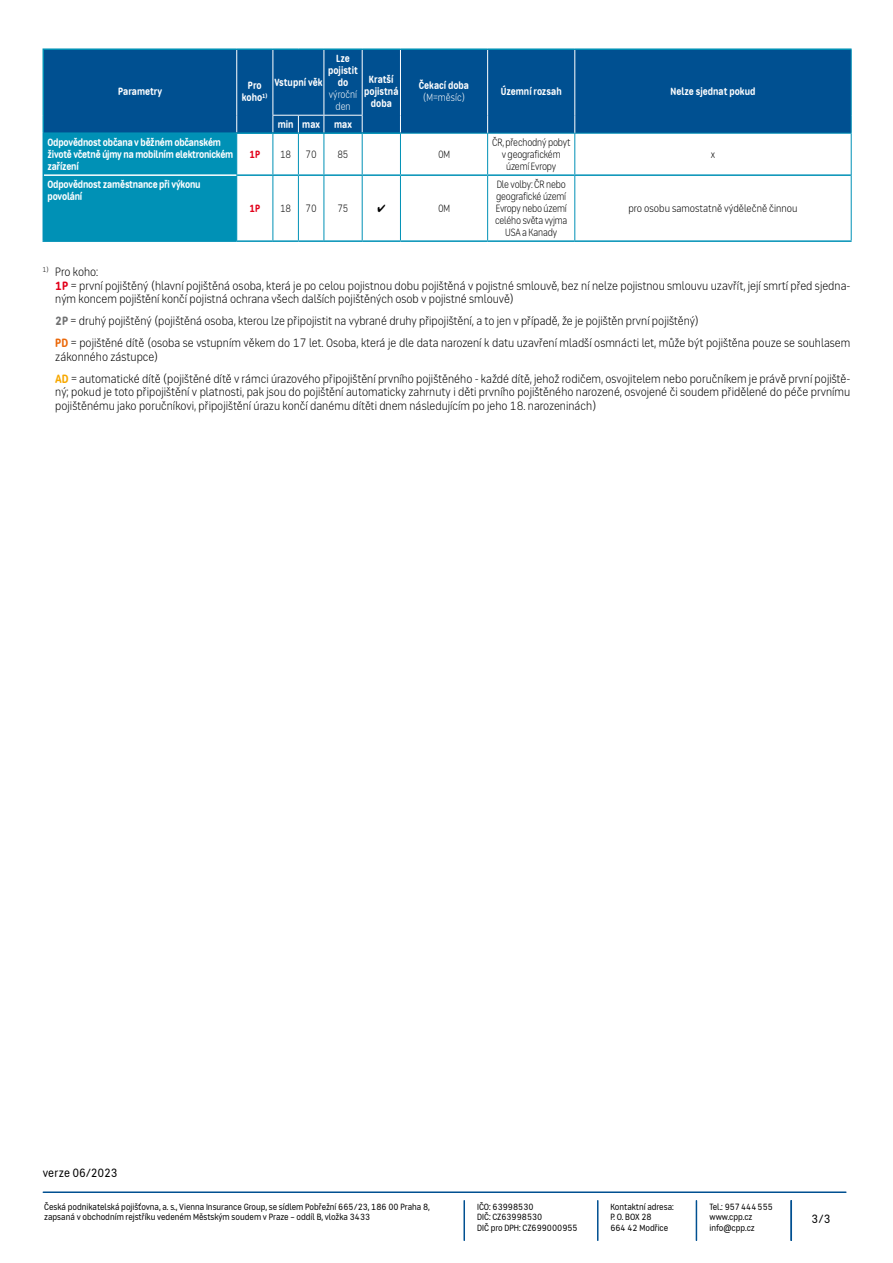
<style>
.page{position:relative;width:893px;height:1263px;background:#fff}
.page>*{position:absolute;margin:0;border:0;box-sizing:border-box;transform-origin:0 0}
.t1{font:300 12px/13.5px "CPP Sans";color:#000;scale:.95 1}
.t2{font:12px "CPP Sans";color:#000;scale:.95 1}
.t3{font:700 10.5px/12px "CPP Sans";letter-spacing:-.02em;color:#fff;scale:.9 1}
.t4{font:300 10.5px/12px "CPP Sans";letter-spacing:-.02em;color:#000;text-align:center;scale:.9 1}
.t5{font:700 10.5px/12px "CPP Sans";color:#fff;text-align:center;scale:.9 1}
.t6{font:300 10.5px "CPP Sans";color:#000;scale:.95 1}
.t7{font:300 10.5px/12px "CPP Sans";color:#fff;text-align:center;scale:.9 1}
.t8{font:700 10.5px "CPP Sans";color:#e2001a;scale:.9 1}
.t9{font:9px/10.5px "CPP Sans";color:#000;scale:.95 1}
.s1{font-weight:700;color:#e2001a}
.s2{font-weight:700;color:#707172}
.s3{font-weight:700;color:#eb690b}
.s4{font-weight:700;color:#f7a800}
</style>
<div class="page">
<hr style="left:43px;top:1191px;width:803px;height:2px;background:#005091">
<hr style="left:696px;top:1201px;width:1px;height:39px;background:#005091">
<hr style="left:597px;top:1201px;width:1px;height:39px;background:#005091">
<hr style="left:463px;top:1201px;width:2px;height:39px;background:#005091">
<hr style="left:790px;top:1201px;width:2px;height:39px;background:#005091">
<div style="left:44px;top:50px;width:807px;height:83px;background:#005091"></div>
<hr style="left:273px;top:134px;width:1px;height:40px;background:#0091b6">
<hr style="left:298px;top:134px;width:1px;height:40px;background:#0091b6">
<hr style="left:324px;top:134px;width:1px;height:40px;background:#0091b6">
<hr style="left:362px;top:134px;width:1px;height:40px;background:#0091b6">
<hr style="left:273px;top:176px;width:1px;height:64px;background:#0091b6">
<hr style="left:298px;top:176px;width:1px;height:64px;background:#0091b6">
<hr style="left:324px;top:176px;width:1px;height:64px;background:#0091b6">
<hr style="left:362px;top:176px;width:1px;height:64px;background:#0091b6">
<hr style="left:236px;top:50px;width:1px;height:65px;background:#fff">
<hr style="left:273px;top:50px;width:1px;height:65px;background:#fff">
<hr style="left:324px;top:50px;width:1px;height:65px;background:#fff">
<svg style="left:362px;top:116px;width:1px;height:16px"></svg>
<hr style="left:237px;top:132px;width:36px;height:2px;background:#0091b6">
<hr style="left:273px;top:132px;width:25px;height:2px;background:#0091b6">
<hr style="left:362px;top:132px;width:38px;height:2px;background:#0091b6">
<hr style="left:43px;top:48px;width:194px;height:2px;background:#0091b6">
<hr style="left:43px;top:50px;width:1px;height:65px;background:#0091b6">
<hr style="left:237px;top:48px;width:36px;height:2px;background:#0091b6">
<svg style="left:43px;top:115px;width:194px;height:125px;background:#0087b0"></svg>
<hr style="left:273px;top:48px;width:25px;height:2px;background:#0091b6">
<hr style="left:298px;top:48px;width:26px;height:2px;background:#0091b6">
<hr style="left:324px;top:48px;width:38px;height:2px;background:#0091b6">
<hr style="left:362px;top:48px;width:38px;height:2px;background:#0091b6">
<hr style="left:400px;top:48px;width:88px;height:2px;background:#0091b6">
<hr style="left:488px;top:48px;width:87px;height:2px;background:#0091b6">
<hr style="left:575px;top:48px;width:277px;height:2px;background:#0091b6">
<hr style="left:298px;top:132px;width:26px;height:2px;background:#0091b6">
<hr style="left:324px;top:132px;width:38px;height:2px;background:#0091b6">
<hr style="left:43px;top:134px;width:1px;height:41px;background:#0091b6">
<hr style="left:43px;top:175px;width:1px;height:65px;background:#0091b6">
<hr style="left:324px;top:115px;width:39px;height:1px;background:#fff">
<svg style="left:273px;top:115px;width:52px;height:17px"></svg>
<hr style="left:400px;top:133px;width:88px;height:1px;background:#0091b6">
<hr style="left:400px;top:134px;width:1px;height:40px;background:#0091b6">
<hr style="left:488px;top:133px;width:87px;height:1px;background:#0091b6">
<hr style="left:487px;top:134px;width:1px;height:40px;background:#0091b6">
<hr style="left:575px;top:133px;width:277px;height:1px;background:#0091b6">
<hr style="left:574px;top:134px;width:1px;height:40px;background:#0091b6">
<hr style="left:400px;top:176px;width:1px;height:64px;background:#0091b6">
<hr style="left:487px;top:176px;width:1px;height:64px;background:#0091b6">
<hr style="left:574px;top:176px;width:1px;height:64px;background:#0091b6">
<hr style="left:44px;top:174px;width:192px;height:2px;background:#fff">
<hr style="left:237px;top:174px;width:36px;height:2px;background:#0091b6">
<hr style="left:273px;top:174px;width:25px;height:2px;background:#0091b6">
<hr style="left:298px;top:174px;width:26px;height:2px;background:#0091b6">
<hr style="left:324px;top:174px;width:38px;height:2px;background:#0091b6">
<hr style="left:362px;top:174px;width:38px;height:2px;background:#0091b6">
<hr style="left:400px;top:174px;width:88px;height:2px;background:#0091b6">
<hr style="left:488px;top:174px;width:87px;height:2px;background:#0091b6">
<hr style="left:575px;top:174px;width:276px;height:2px;background:#0091b6">
<hr style="left:237px;top:240px;width:36px;height:2px;background:#0091b6">
<hr style="left:273px;top:240px;width:25px;height:2px;background:#0091b6">
<hr style="left:298px;top:240px;width:26px;height:2px;background:#0091b6">
<hr style="left:324px;top:240px;width:38px;height:2px;background:#0091b6">
<hr style="left:362px;top:240px;width:38px;height:2px;background:#0091b6">
<hr style="left:400px;top:240px;width:88px;height:2px;background:#0091b6">
<hr style="left:488px;top:240px;width:87px;height:2px;background:#0091b6">
<hr style="left:575px;top:240px;width:277px;height:2px;background:#0091b6">
<hr style="left:43px;top:240px;width:194px;height:2px;background:#0091b6">
<hr style="left:362px;top:50px;width:1px;height:65px;background:#fff">
<hr style="left:400px;top:50px;width:1px;height:65px;background:#fff">
<hr style="left:487px;top:50px;width:1px;height:65px;background:#fff">
<hr style="left:574px;top:50px;width:1px;height:65px;background:#fff">
<svg style="left:400px;top:115px;width:1px;height:17px"></svg>
<svg style="left:487px;top:115px;width:1px;height:18px"></svg>
<svg style="left:574px;top:115px;width:1px;height:18px"></svg>
<hr style="left:851px;top:50px;width:1px;height:65px;background:#0091b6">
<svg style="left:851px;top:115px;width:1px;height:18px"></svg>
<hr style="left:851px;top:134px;width:1px;height:41px;background:#0091b6">
<hr style="left:851px;top:175px;width:1px;height:65px;background:#0091b6">
<p class="t5" style="left:328px;top:52px;width:35px">Lze pojistit do</p>
<p class="t7" style="left:329px;top:89px;width:33px">výroční den</p>
<p class="t5" style="left:364px;top:73px;width:39px">Kratší pojistná doba</p>
<p class="t5" style="left:419px;top:79px;width:57px">Čekací doba</p>
<p class="t5" style="left:118px;top:85px;width:50px">Parametry</p>
<p class="t3" style="left:242px;top:79px;width:30px;text-align:center">Pro koho<sup>1)</sup></p>
<p class="t5" style="left:274px;top:76px;width:55px">Vstupní věk</p>
<p class="t7" style="left:423px;top:92px;width:48px">(M=měsíc)</p>
<p class="t3" style="left:48px;top:136px;width:208px">Odpovědnost občana v běžném občanském životě včetně újmy na mobilním elektronickém zařízení</p>
<p class="t3" style="left:48px;top:178px;width:172px">Odpovědnost zaměstnance při výkonu povolání</p>
<p class="t3" style="left:278px;top:118px;width:49px">min max</p>
<p class="t3" style="left:334px;top:118px;width:21px">max</p>
<p class="t8" style="left:250px;top:148px;width:13px">1P</p>
<p class="t4" style="left:280px;top:148px;width:14px">18</p>
<p class="t4" style="left:306px;top:148px;width:14px">70</p>
<p class="t4" style="left:337px;top:148px;width:14px">85</p>
<p class="t4" style="left:438px;top:148px;width:15px">0M</p>
<p class="t8" style="left:250px;top:202px;width:13px">1P</p>
<p class="t4" style="left:280px;top:202px;width:14px">18</p>
<p class="t4" style="left:306px;top:202px;width:14px">70</p>
<p class="t4" style="left:337px;top:202px;width:14px">75</p>
<p class="t4" style="left:438px;top:202px;width:15px">0M</p>
<p class="t5" style="left:501px;top:85px;width:69px">Územní rozsah</p>
<p class="t5" style="left:671px;top:85px;width:96px">Nelze sjednat pokud</p>
<p class="t4" style="left:492px;top:136px;width:88px">ČR, přechodný pobyt v geografickém území Evropy</p>
<p class="t4" style="left:495px;top:178px;width:82px">Dle volby: ČR nebo geografické území<br>Evropy nebo území celého světa vyjma<br>USA a Kanady</p>
<p class="t4" style="left:711px;top:148px;width:6px">x</p>
<p class="t6" style="left:628px;top:202px;width:180px">pro osobu samostatně výdělečně činnou</p>
<p class="t1" style="left:55px;top:266px;width:838px;text-indent:-13px"><sup>1)</sup> Pro koho:<br><span class="s1">1P</span> = první pojištěný (hlavní pojištěná osoba, která je po celou pojistnou dobu pojištěná v pojistné smlouvě, bez ní nelze pojistnou smlouvu uzavřít, její smrtí před sjedna&shy;ným koncem pojištění končí pojistná ochrana všech dalších pojištěných osob v pojistné smlouvě)</p>
<p class="t1" style="left:55px;top:310px;width:838px;line-height:22px"><span class="s2">2P</span> = druhý pojištěný (pojištěná osoba, kterou lze připojistit na vybrané druhy připojištění, a to jen v případě, že je pojištěn první pojištěný)<br><span class="s3">PD</span> = pojištěné dítě (osoba se vstupním věkem do 17 let. Osoba, která je dle data narození k datu uzavření mladší osmnácti let, může být pojištěna pouze se souhlasem</p>
<p class="t1" style="left:55px;top:346px;width:838px;line-height:22px">zákonného zástupce)<br><span class="s4">AD</span> = automatické dítě (pojištěné dítě v rámci úrazového připojištění prvního pojištěného - každé dítě, jehož rodičem, osvojitelem nebo poručníkem je právě první pojiště-</p>
<p class="t1" style="left:55px;top:386px;width:838px">ný; pokud je toto připojištění v platnosti, pak jsou do pojištění automaticky zahrnuty i děti prvního pojištěného narozené, osvojené či soudem přidělené do péče prvnímu pojištěnému jako poručníkovi, připojištění úrazu končí danému dítěti dnem následujícím po jeho 18. narozeninách)</p>
<p class="t2" style="left:43px;top:1166px;width:80px">verze 06/2023</p>
<p class="t9" style="left:477px;top:1201px;width:107px">IČO: 63998530<br>DIČ: CZ63998530<br>DIČ pro DPH: CZ699000955</p>
<p class="t9" style="left:44px;top:1201px;width:407px">Česká podnikatelská pojišťovna, a. s., Vienna Insurance Group, se sídlem Pobřežní 665/23, 186 00 Praha 8, zapsaná v obchodním rejstříku vedeném Městským soudem v Praze – oddíl B, vložka 3433</p>
<p class="t9" style="left:610px;top:1201px;width:68px">Kontaktní adresa:<br>P. O. BOX 28<br>664 42 Modřice</p>
<p class="t9" style="left:709px;top:1201px;width:68px">Tel.: 957444555 www.cpp.cz info@cpp.cz</p>
<p class="t2" style="left:811px;top:1212px;width:22px">3/3</p>
</div>
